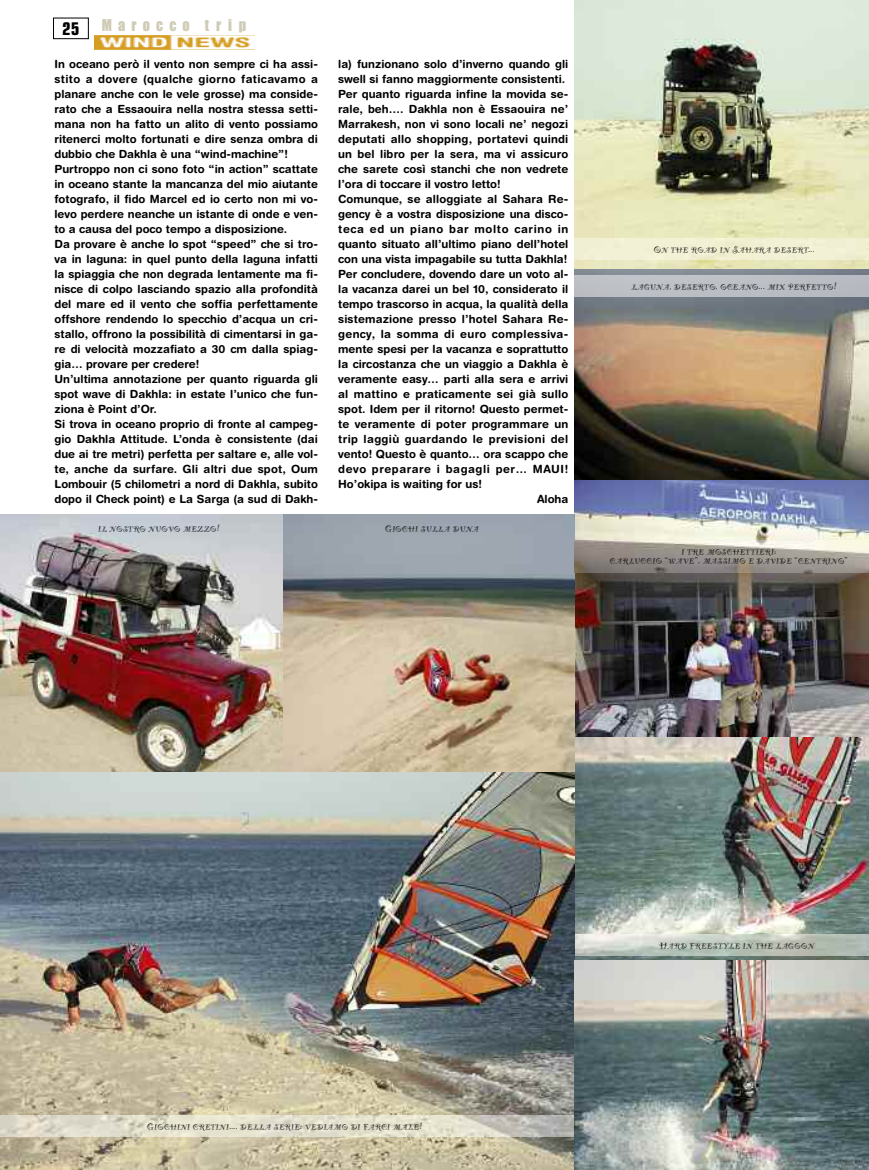
<style>
.page{position:relative;width:869px;height:1170px;background:#fff}
.page>*{position:absolute;margin:0;border:0;box-sizing:border-box;transform-origin:0 0}
.t1{font:700 condensed 17.5px "Eurostile";color:#000}
.t2{font:15px "Impact";letter-spacing:.43em;color:#d0cbb5;scale:.95 1}
.t3{font:700 11.25px/15px "Helvetica Rounded";color:#000}
.t4{font:700 11.25px "Helvetica Rounded";letter-spacing:.035em;color:#000}
.t5{font:700 11.25px "Helvetica Rounded";letter-spacing:.02em;color:#000}
.t6{font:700 11.25px "Helvetica Rounded";letter-spacing:.03em;color:#000}
.t7{font:700 11.25px "Helvetica Rounded";letter-spacing:.05em;color:#000}
.t8{font:700 11.25px "Helvetica Rounded";letter-spacing:.055em;color:#000}
.t9{font:8.5px/8.8px "Party Let Plain";letter-spacing:.06em;color:#000;text-align:center}
.s1{font-size:10px}
</style>
<div class="page">
<img style="left:574px;top:0;width:294px;height:269px">
<img style="left:574px;top:269px;width:294px;height:211px">
<img style="left:574px;top:480px;width:294px;height:257px">
<img style="left:574px;top:737px;width:294px;height:223px">
<img style="left:0;top:514px;width:283px;height:258px">
<svg style="left:283px;top:514px;width:291px;height:258px"></svg>
<div style="left:574px;top:275px;width:294px;height:21px;background:#bcbfc5"></div>
<img style="left:574px;top:934px;width:294px;height:21px">
<img style="left:574px;top:541px;width:294px;height:31px">
<div style="left:53px;top:18px;width:36px;height:21px;border:1px solid #000"></div>
<svg style="left:95px;top:35px;width:159px;height:1px"></svg>
<img style="left:95px;top:36px;width:159px;height:14px">
<img style="left:0;top:772px;width:574px;height:397px">
<img style="left:0;top:1115px;width:574px;height:21px">
<div style="left:574px;top:238px;width:294px;height:21px;background:#f2f1d5"></div>
<img style="left:574px;top:960px;width:294px;height:209px">
<h1 class="t1" style="left:62px;top:22px;width:19px">25</h1>
<h2 class="t2" style="left:102px;top:17px;width:153px">Marocco trip</h2>
<p class="t3" style="left:54px;top:57px;width:265px">In oceano però il vento non sempre ci ha assi&shy;stito a dovere (qualche giorno faticavamo a planare anche con le vele grosse) ma conside&shy;rato che a Essaouira nella nostra stessa setti&shy;mana non ha fatto un alito di vento possiamo ritenerci molto fortunati e dire senza ombra di dubbio che Dakhla è una “wind-machine”!<br>Purtroppo non ci sono foto “in action” scattate in oceano stante la mancanza del mio aiutante fotografo, il fido Marcel ed io certo non mi vo&shy;levo perdere neanche un istante di onde e ven&shy;to a causa del poco tempo a disposizione.<br>Da provare è anche lo spot “speed” che si tro&shy;va in laguna: in quel punto della laguna infatti la spiaggia che non degrada lentamente ma fi&shy;nisce di colpo lasciando spazio alla profondità del mare ed il vento che soffia perfettamente offshore rendendo lo specchio d’acqua un cri&shy;stallo, offrono la possibilità di cimentarsi in ga&shy;re di velocità mozzafiato a 30 cm dalla spiag&shy;gia… provare per credere!<br>Un’ultima annotazione per quanto riguarda gli spot wave di Dakhla: in estate l’unico che fun&shy;ziona è Point d’Or.<br>Si trova in oceano proprio di fronte al campeg&shy;gio Dakhla Attitude. L’onda è consistente (dai due ai tre metri) perfetta per saltare e, alle vol&shy;te, anche da surfare. Gli altri due spot, Oum Lombouir (5 chilometri a nord di Dakhla, subito dopo il Check point) e La Sarga (a sud di Dakh-</p>
<p class="t3" style="left:338px;top:57px;width:231px">la) funzionano solo d’inverno quando gli</p>
<p class="t3" style="left:338px;top:72px;width:228px">swell si fanno maggiormente consistenti.</p>
<p class="t3" style="left:338px;top:87px;width:231px">Per quanto riguarda infine la movida se-</p>
<p class="t3" style="left:338px;top:102px;width:231px">rale, beh…. Dakhla non è Essaouira ne’</p>
<p class="t3" style="left:338px;top:117px;width:231px">Marrakesh, non vi sono locali ne’ negozi</p>
<p class="t3" style="left:338px;top:132px;width:231px">deputati allo shopping, portatevi quindi</p>
<p class="t3" style="left:338px;top:147px;width:231px">un bel libro per la sera, ma vi assicuro</p>
<p class="t3" style="left:338px;top:162px;width:231px">che sarete così stanchi che non vedrete</p>
<p class="t3" style="left:338px;top:177px;width:164px">l’ora di toccare il vostro letto!</p>
<p class="t3" style="left:338px;top:192px;width:231px">Comunque, se alloggiate al Sahara Re-</p>
<p class="t3" style="left:338px;top:207px;width:231px">gency è a vostra disposizione una disco-</p>
<p class="t8" style="left:338px;top:225px;width:231px">teca ed un piano bar molto carino in</p>
<p class="t3" style="left:338px;top:237px;width:231px">quanto situato all’ultimo piano dell’hotel</p>
<p class="t3" style="left:338px;top:252px;width:230px">con una vista impagabile su tutta Dakhla!</p>
<p class="t3" style="left:338px;top:267px;width:231px">Per concludere, dovendo dare un voto al-</p>
<p class="t3" style="left:338px;top:282px;width:231px">la vacanza darei un bel 10, considerato il</p>
<p class="t3" style="left:338px;top:297px;width:231px">tempo trascorso in acqua, la qualità della</p>
<p class="t3" style="left:338px;top:312px;width:231px">sistemazione presso l’hotel Sahara Re-</p>
<p class="t6" style="left:338px;top:330px;width:231px">gency, la somma di euro complessiva-</p>
<p class="t3" style="left:338px;top:342px;width:231px">mente spesi per la vacanza e soprattutto</p>
<p class="t3" style="left:338px;top:357px;width:231px">la circostanza che un viaggio a Dakhla è</p>
<p class="t3" style="left:338px;top:372px;width:231px">veramente easy… parti alla sera e arrivi</p>
<p class="t5" style="left:338px;top:390px;width:231px">al mattino e praticamente sei già sullo</p>
<p class="t3" style="left:338px;top:402px;width:231px">spot. Idem per il ritorno! Questo permet-</p>
<p class="t3" style="left:338px;top:417px;width:231px">te veramente di poter programmare un</p>
<p class="t4" style="left:338px;top:435px;width:231px">trip laggiù guardando le previsioni del</p>
<p class="t3" style="left:338px;top:447px;width:231px">vento! Questo è quanto… ora scappo che</p>
<p class="t7" style="left:338px;top:465px;width:231px">devo preparare i bagagli per… MAUI!</p>
<p class="t3" style="left:338px;top:477px;width:145px">Ho’okipa is waiting for us!</p>
<p class="t3" style="left:537px;top:492px;width:33px">Aloha</p>
<p class="t9" style="left:98px;top:523px;width:123px">IL NOSTRO NUOVO MEZZO<span class="s1">!</span></p>
<p class="t9" style="left:385px;top:523px;width:95px"><span class="s1">G</span>IOCHI SULLA DUNA</p>
<p class="t9" style="left:653px;top:244px;width:162px"><span class="s1">O</span>N THE ROAD IN <span class="s1">S</span>AHARA DESERT<span class="s1">...</span></p>
<p class="t9" style="left:631px;top:281px;width:206px">LAGUNA<span class="s1">,</span> DESERTO<span class="s1">,</span> OCEANO<span class="s1">...</span> MIX PERFETTO<span class="s1">!</span></p>
<p class="t9" style="left:609px;top:547px;width:239px">I TRE MOSCHETTIERI<span class="s1">:<br></span>CARLUCCIO <span class="s1">“</span>WAVE<span class="s1">”,</span> MASSIMO E DAVIDE <span class="s1">“</span>CENTRINO<span class="s1">”</span></p>
<p class="t9" style="left:147px;top:1121px;width:276px"><span class="s1">G</span>IOCHINI CRETINI<span class="s1">....</span> DELLA SERIE<span class="s1">:</span> VEDIAMO DI FARCI MALE<span class="s1">!</span></p>
<p class="t9" style="left:659px;top:940px;width:156px"><span class="s1">H</span>ARD FREESTYLE IN THE LAGOON</p>
</div>
